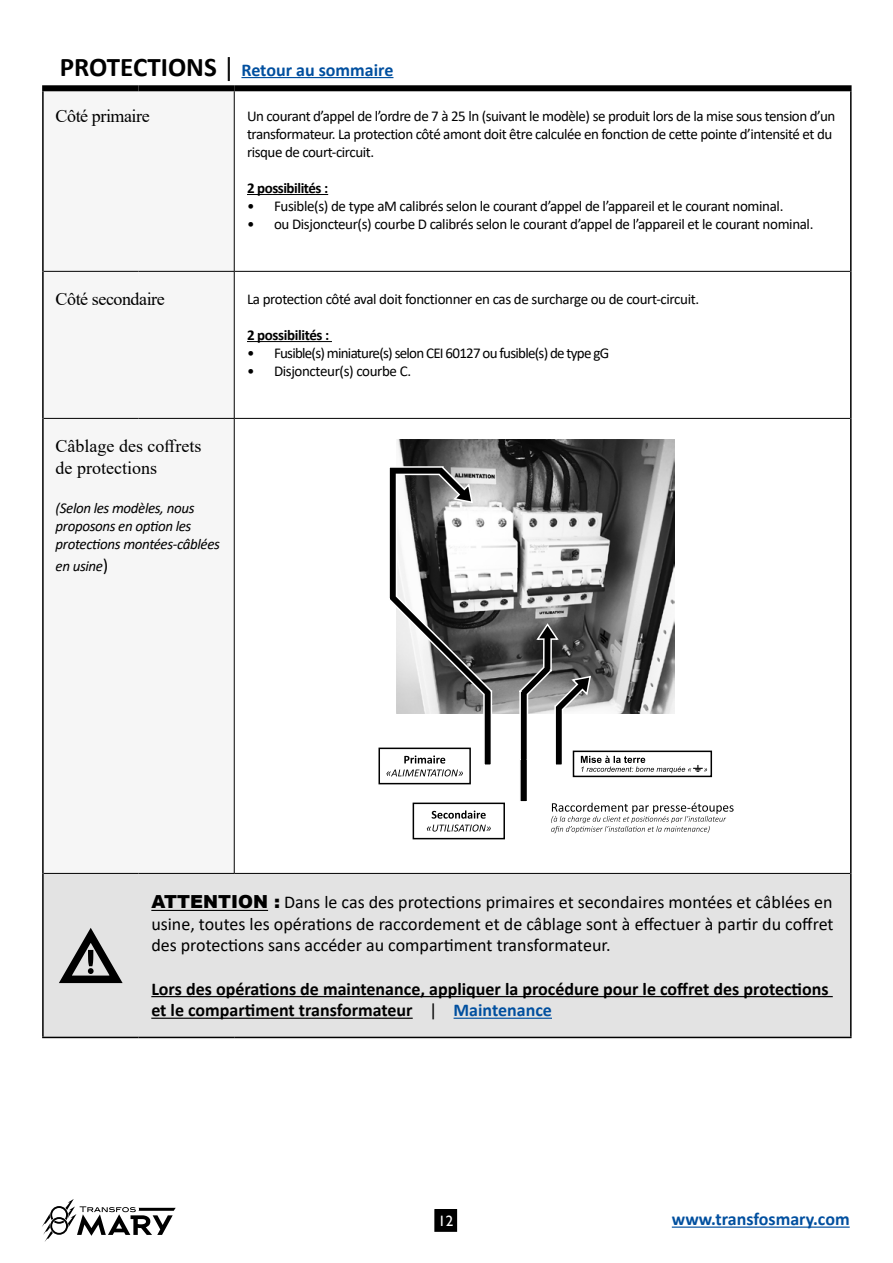
<style>
.page{position:relative;width:893px;height:1263px;background:#fff}
.page>*{position:absolute;margin:0;border:0;box-sizing:border-box;transform-origin:0 0}
.t1{font:18px/21.6px "Calibri";color:#000;text-align:justify}
.t2{font:700 18px/21.6px "Calibri";color:#000}
.t3{font:700 18px "Calibri";color:#004f9f}
.t4{font:18px/21.6px "Times New Roman";color:#000}
.t5{font:18px "Times New Roman";letter-spacing:-.025em;color:#000}
.t6{font:15px/18px "Calibri";letter-spacing:-.03em;color:#000}
.t7{font:italic 15px/18px "Calibri";letter-spacing:-.025em;color:#000}
.t8{font:15px "Calibri";letter-spacing:-.05em;color:#000}
.t9{font:700 15px "Calibri";letter-spacing:-.03em;color:#000}
.t10{font:15px "Gill Sans";color:#fff}
.s1{font-size:27px;color:#000}
.s2{font-weight:400;font-size:27px;color:#000}
.s3{font-style:normal;font-size:18px}
.s4{font-family:"Arial";font-weight:900}
.s5{font-weight:400}
.s6{color:#004f9f}
</style>
<div class="page">
<div style="left:44px;top:91px;width:190px;height:782px;background:#f6f6f6"></div>
<svg style="left:235px;top:342px;width:615px;height:531px"></svg>
<div style="left:44px;top:874px;width:806px;height:163px;background:#e3e3e3"></div>
<hr style="left:234px;top:91px;width:1px;height:180px;background:#000">
<hr style="left:44px;top:271px;width:95px;height:1px;background:#000">
<hr style="left:139px;top:271px;width:95px;height:1px;background:#000">
<hr style="left:234px;top:271px;width:616px;height:1px;background:#000">
<hr style="left:234px;top:272px;width:1px;height:146px;background:#000">
<hr style="left:44px;top:418px;width:95px;height:1px;background:#000">
<hr style="left:139px;top:418px;width:95px;height:1px;background:#000">
<hr style="left:234px;top:418px;width:616px;height:1px;background:#000">
<hr style="left:234px;top:419px;width:1px;height:454px;background:#000">
<hr style="left:44px;top:873px;width:95px;height:1px;background:#000">
<hr style="left:139px;top:873px;width:95px;height:1px;background:#000">
<hr style="left:234px;top:873px;width:616px;height:1px;background:#000">
<hr style="left:42px;top:91px;width:2px;height:180px;background:#000">
<hr style="left:850px;top:91px;width:2px;height:180px;background:#000">
<hr style="left:42px;top:271px;width:2px;height:147px;background:#000">
<hr style="left:850px;top:271px;width:2px;height:147px;background:#000">
<hr style="left:42px;top:418px;width:2px;height:455px;background:#000">
<hr style="left:850px;top:418px;width:2px;height:455px;background:#000">
<hr style="left:42px;top:873px;width:2px;height:164px;background:#000">
<hr style="left:850px;top:873px;width:2px;height:164px;background:#000">
<hr style="left:42px;top:1037px;width:97px;height:1px;background:#000">
<hr style="left:139px;top:1037px;width:95px;height:1px;background:#000">
<hr style="left:234px;top:1037px;width:618px;height:1px;background:#000">
<div style="left:42px;top:85px;width:97px;height:6px;background:#000"></div>
<div style="left:139px;top:85px;width:95px;height:6px;background:#000"></div>
<div style="left:234px;top:85px;width:618px;height:6px;background:#000"></div>
<hr style="left:241px;top:77px;width:152px;height:1px;background:#004f9f">
<hr style="left:247px;top:194px;width:81px;height:1px;background:#000">
<hr style="left:247px;top:341px;width:85px;height:1px;background:#000">
<img style="left:396px;top:440px;width:278px;height:274px">
<svg style="left:518px;top:622px;width:216px;height:211px"></svg>
<svg style="left:386px;top:465px;width:107px;height:311px"></svg>
<div style="left:378px;top:747px;width:93px;height:37px;border:2px solid #000"></div>
<svg style="left:427px;top:810px;width:64px;height:21px"></svg>
<div style="left:413px;top:802px;width:92px;height:37px;border:2px solid #000"></div>
<svg style="left:52px;top:925px;width:77px;height:62px;background:#a7a7a7"></svg>
<hr style="left:151px;top:910px;width:117px;height:1px;background:#000">
<hr style="left:151px;top:996px;width:682px;height:1px;background:#000">
<hr style="left:151px;top:1018px;width:262px;height:1px;background:#000">
<hr style="left:454px;top:1018px;width:98px;height:1px;background:#004f9f">
<svg style="left:42px;top:1199px;width:134px;height:43px"></svg>
<div style="left:435px;top:1210px;width:21px;height:21px;background:#000"></div>
<div style="left:434px;top:1209px;width:23px;height:23px;border:2px solid #000"></div>
<div style="left:435px;top:1215px;width:21px;height:10px;background:#000"></div>
<hr style="left:672px;top:1226px;width:178px;height:2px;background:#004f9f">
<p class="t3" style="left:60px;top:57px;width:335px"><span class="s1">PROTECTIONS</span> <span class="s2">|</span> Retour au sommaire</p>
<p class="t5" style="left:56px;top:103px;width:96px">Côté primaire</p>
<p class="t6" style="left:247px;top:106px;width:590px">Un courant d’appel de l’ordre de 7 à 25 ln (suivant le modèle) se produit lors de la mise sous tension d’un transformateur. La protection côté amont doit être calculée en fonction de cette pointe d’intensité et du risque de court-circuit.</p>
<p class="t9" style="left:247px;top:177px;width:83px">2 possibilités :</p>
<p class="t6" style="left:247px;top:196px;width:538px">• Fusible(s) de type aM calibrés selon le courant d’appel de l’appareil et le courant nominal.</p>
<p class="t6" style="left:247px;top:214px;width:568px">• ou Disjoncteur(s) courbe D calibrés selon le courant d’appel de l’appareil et le courant nominal.</p>
<p class="t5" style="left:56px;top:286px;width:111px">Côté secondaire</p>
<p class="t6" style="left:247px;top:289px;width:454px">La protection côté aval doit fonctionner en cas de surcharge ou de court-circuit.</p>
<p class="t9" style="left:247px;top:324px;width:84px">2 possibilités :</p>
<p class="t8" style="left:247px;top:342px;width:364px">• Fusible(s) miniature(s) selon CEI 60127 ou fusible(s) de type gG</p>
<p class="t6" style="left:247px;top:361px;width:166px">• Disjoncteur(s) courbe C.</p>
<p class="t4" style="left:56px;top:435px;width:147px">Câblage des coffrets de protections</p>
<p class="t7" style="left:56px;top:499px;width:166px">(Selon les modèles, nous proposons en option les protections montées-câblées</p>
<p class="t7" style="left:56px;top:556px;width:54px">en usine<span class="s3">)</span></p>
<p class="t1" style="left:151px;top:891px;width:684px"><span class="s4">ATTENTION :</span> Dans le cas des protections primaires et secondaires montées et câblées en usine, toutes les opérations de raccordement et de câblage sont à effectuer à partir du coffret des protections sans accéder au compartiment transformateur.</p>
<p class="t2" style="left:151px;top:977px;width:679px">Lors des opérations de maintenance, appliquer la procédure pour le coffret des protections et le compartiment transformateur <span class="s5">|</span> <span class="s6">Maintenance</span></p>
<p class="t10" style="left:438px;top:1212px;width:16px">12</p>
<p class="t3" style="left:672px;top:1206px;width:179px">www.transfosmary.com</p>
</div>
